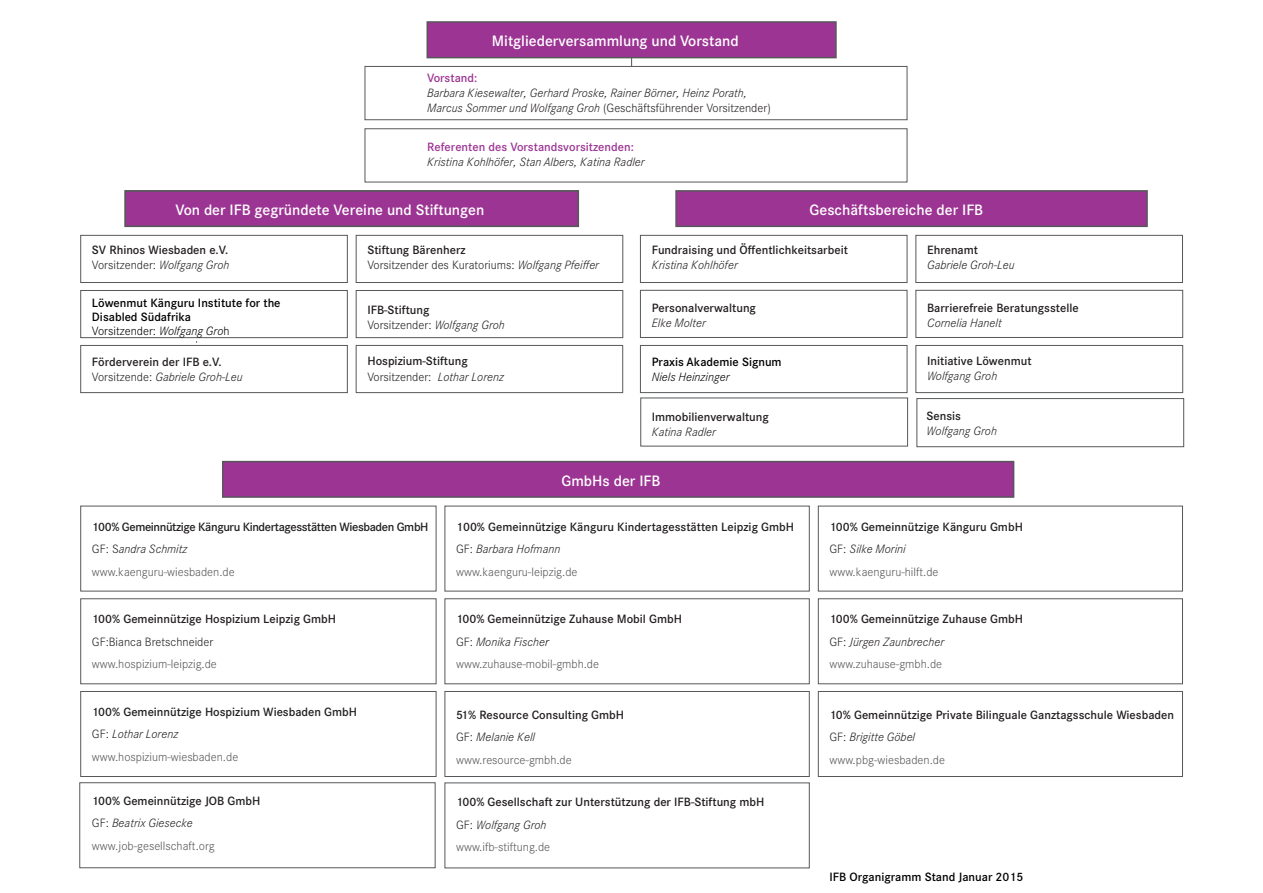
<style>
.page{position:relative;width:1263px;height:893px;background:#fff}
.page>*{position:absolute;margin:0;border:0;box-sizing:border-box;transform-origin:0 0}
.t1{font:600 15.6px "Corporate S";color:#fff}
.t2{font:600 12.6px/22.6px "Corporate S";color:#231f20}
.t3{font:italic 300 12.6px/15px "Corporate S";color:#231f20}
.t4{font:600 12.6px/14.1px "Corporate S";color:#000001}
.t5{font:300 12.6px/15px "Corporate S";color:#231f20}
.t6{font:600 12.6px/22.6px "Corporate S";letter-spacing:-.03em;color:#231f20}
.t7{font:600 12.6px "Corporate S";color:#9c3493}
.t8{font:300 12.6px "Corporate S";color:#57585a}
.t9{font:italic 300 12.6px "Corporate S";color:#000001}
.s1{font-style:normal}
.s2{font-weight:300}
.s3{font-weight:300;font-style:italic}
.s4{font-weight:600}
.s5{font-style:italic}
.s6{font-weight:300;color:#57585a}
.s7{font-weight:300;font-style:italic;color:#000001}
</style>
<div class="page">
<div style="left:365px;top:128px;width:542px;height:54px;border:1px solid #57585a"></div>
<div style="left:640px;top:235px;width:267px;height:48px;border:1px solid #57585a"></div>
<div style="left:80px;top:290px;width:268px;height:48px;border:1px solid #57585a"></div>
<div style="left:80px;top:235px;width:268px;height:48px;border:1px solid #57585a"></div>
<div style="left:915px;top:235px;width:268px;height:48px;border:1px solid #57585a"></div>
<div style="left:915px;top:345px;width:268px;height:48px;border:1px solid #57585a"></div>
<div style="left:915px;top:290px;width:268px;height:48px;border:1px solid #57585a"></div>
<div style="left:124px;top:190px;width:455px;height:37px;background:#9c3493"></div>
<div style="left:640px;top:290px;width:267px;height:48px;border:1px solid #57585a"></div>
<div style="left:80px;top:345px;width:268px;height:48px;border:1px solid #57585a"></div>
<div style="left:356px;top:235px;width:267px;height:48px;border:1px solid #57585a"></div>
<div style="left:640px;top:345px;width:267px;height:48px;border:1px solid #57585a"></div>
<div style="left:356px;top:290px;width:267px;height:48px;border:1px solid #57585a"></div>
<div style="left:80px;top:598px;width:356px;height:86px;border:1px solid #57585a"></div>
<div style="left:444px;top:598px;width:366px;height:86px;border:1px solid #57585a"></div>
<div style="left:818px;top:598px;width:365px;height:86px;border:1px solid #57585a"></div>
<div style="left:818px;top:691px;width:365px;height:86px;border:1px solid #57585a"></div>
<div style="left:444px;top:691px;width:366px;height:86px;border:1px solid #57585a"></div>
<div style="left:80px;top:691px;width:356px;height:86px;border:1px solid #57585a"></div>
<div style="left:79px;top:782px;width:356px;height:86px;border:1px solid #57585a"></div>
<div style="left:365px;top:66px;width:542px;height:54px;border:1px solid #57585a"></div>
<div style="left:125px;top:190px;width:454px;height:37px;border:1px solid #57585a"></div>
<div style="left:356px;top:345px;width:267px;height:48px;border:1px solid #57585a"></div>
<div style="left:426px;top:21px;width:411px;height:37px;background:#9c3493;border:2px solid #57585a"></div>
<div style="left:675px;top:190px;width:473px;height:37px;background:#9c3493;border:2px solid #57585a"></div>
<div style="left:222px;top:461px;width:792px;height:37px;background:#9c3493;border:2px solid #57585a"></div>
<div style="left:916px;top:398px;width:268px;height:49px;border:1px solid #57585a"></div>
<p class="t1" style="left:492px;top:32px;width:248px">Mitgliederversammlung und Vorstand</p>
<p class="t7" style="left:427px;top:70px;width:52px">Vorstand:</p>
<p class="t3" style="left:427px;top:85px;width:345px">Barbara Kiesewalter, Gerhard Proske, Rainer Börner, Heinz Porath,<br>Marcus Sommer und Wolfgang Groh <span class="s1">(Geschäftsführender Vorsitzender)</span></p>
<p class="t7" style="left:427px;top:140px;width:208px">Referenten des Vorstandsvorsitzenden:</p>
<p class="t3" style="left:427px;top:154px;width:219px">Kristina Kohlhöfer, Stan Albers, Katina Radler</p>
<p class="t1" style="left:176px;top:201px;width:310px">Von der IFB gegründete Vereine und Stiftungen</p>
<p class="t2" style="left:92px;top:242px;width:139px;line-height:15px">SV Rhinos Wiesbaden e.V.<br><span class="s2">Vorsitzender:</span> <span class="s3">Wolfgang Groh</span></p>
<p class="t4" style="left:92px;top:295px;width:190px">Löwenmut Känguru Institute for the<br>Disabled Südafrika<br><span class="s2">Vorsitzender:</span> <span class="s3">Wolfgang Gro</span><span class="s2">h</span></p>
<p class="t1" style="left:810px;top:201px;width:175px">Geschäftsbereiche der IFB</p>
<p class="t2" style="left:652px;top:238px;width:198px">Fundraising und Öffentlichkeitsarbeit</p>
<p class="t3" style="left:652px;top:257px;width:88px">Kristina Kohlhöfer</p>
<p class="t5" style="left:367px;top:242px;width:233px"><span class="s4">Stiftung Bärenherz<br></span>Vorsitzender des Kuratoriums: <span class="s5">Wolfgang Pfeiffer</span></p>
<p class="t2" style="left:927px;top:238px;width:52px">Ehrenamt</p>
<p class="t3" style="left:927px;top:257px;width:89px">Gabriele Groh-Leu</p>
<p class="t2" style="left:927px;top:297px;width:153px">Barrierefreie Beratungsstelle</p>
<p class="t3" style="left:927px;top:316px;width:76px">Cornelia Hanelt</p>
<p class="t2" style="left:652px;top:297px;width:106px">Personalverwaltung</p>
<p class="t3" style="left:652px;top:316px;width:56px">Elke Molter</p>
<p class="t4" style="left:652px;top:355px;width:131px">Praxis Akademie Signum</p>
<p class="t9" style="left:652px;top:370px;width:79px">Niels Heinzinger</p>
<p class="t2" style="left:652px;top:405px;width:119px">Immobilienverwaltung</p>
<p class="t3" style="left:652px;top:424px;width:66px">Katina Radler</p>
<p class="t5" style="left:367px;top:302px;width:139px"><span class="s4">IFB-Stiftung<br></span>Vorsitzender: <span class="s5">Wolfgang Groh</span></p>
<p class="t2" style="left:927px;top:349px;width:106px">Initiative Löwenmut</p>
<p class="t3" style="left:927px;top:368px;width:72px">Wolfgang Groh</p>
<p class="t2" style="left:367px;top:354px;width:139px;line-height:15px">Hospizium-Stiftung<br><span class="s2">Vorsitzender:</span> <span class="s3">Lothar Lorenz</span></p>
<p class="t2" style="left:92px;top:355px;width:152px;line-height:15px">Förderverein der IFB e.V.<br><span class="s2">Vorsitzende:</span> <span class="s3">Gabriele Groh-Leu</span></p>
<p class="t2" style="left:926px;top:404px;width:36px">Sensis</p>
<p class="t3" style="left:926px;top:423px;width:72px">Wolfgang Groh</p>
<p class="t6" style="left:92px;top:515px;width:338px">100% Gemeinnützige Känguru Kindertagesstätten Wiesbaden GmbH<br><span class="s2">GF: S</span><span class="s3">andra Schmitz<br></span><span class="s6">www.kaenguru-wiesbaden.de</span></p>
<p class="t2" style="left:92px;top:608px;width:246px">100% Gemeinnützige Hospizium Leipzig GmbH</p>
<p class="t5" style="left:92px;top:634px;width:123px">GF:Bianca Bretschneider</p>
<p class="t8" style="left:92px;top:657px;width:126px">www.hospizium-leipzig.de</p>
<p class="t2" style="left:92px;top:700px;width:267px">100% Gemeinnützige Hospizium Wiesbaden GmbH<br><span class="s2">GF:</span> <span class="s3">Lothar Lorenz<br></span><span class="s6">www.hospizium-wiesbaden.de</span></p>
<p class="t2" style="left:92px;top:789px;width:170px">100% Gemeinnützige JOB GmbH<br><span class="s2">GF:</span> <span class="s3">Beatrix Giesecke </span><span class="s6">www.job-gesellschaft.org</span></p>
<p class="t1" style="left:561px;top:472px;width:100px">GmbHs der IFB</p>
<p class="t2" style="left:456px;top:515px;width:339px">100% Gemeinnützige Känguru Kindertagesstätten Leipzig GmbH<br><span class="s2">GF:</span> <span class="s3">Barbara Hofmann<br></span><span class="s6">www.kaenguru-leipzig.de</span></p>
<p class="t2" style="left:456px;top:608px;width:227px">100% Gemeinnützige Zuhause Mobil GmbH<br><span class="s2">GF:</span> <span class="s3">Monika Fische</span><span class="s7">r </span><span class="s6">www.zuhause-mobil-gmbh.de</span></p>
<p class="t2" style="left:456px;top:703px;width:169px">51% Resource Consulting GmbH<br><span class="s2">GF:</span> <span class="s3">Melanie Kell </span><span class="s6">www.resource-gmbh.de</span></p>
<p class="t2" style="left:456px;top:791px;width:310px">100% Gesellschaft zur Unterstützung der IFB-Stiftung mbH<br><span class="s2">GF:</span> <span class="s3">Wolfgang Groh<br></span><span class="s6">www.ifb-stiftung.de</span></p>
<p class="t2" style="left:829px;top:515px;width:195px">100% Gemeinnützige Känguru GmbH<br><span class="s2">GF:</span> <span class="s3">Silke Morini<br></span><span class="s6">www.kaenguru-hilft.de</span></p>
<p class="t2" style="left:829px;top:608px;width:195px">100% Gemeinnützige Zuhause GmbH<br><span class="s2">GF:</span> <span class="s3">Jürgen Zaunbrecher </span><span class="s6">www.zuhause-gmbh.de</span></p>
<p class="t2" style="left:829px;top:703px;width:346px">10% Gemeinnützige Private Bilinguale Ganztagsschule Wiesbaden<br><span class="s2">GF:</span> <span class="s3">Brigitte Göbel<br></span><span class="s6">www.pbg-wiesbaden.de</span></p>
<p class="t4" style="left:829px;top:870px;width:195px">IFB Organigramm Stand Januar 2015</p>
</div>
